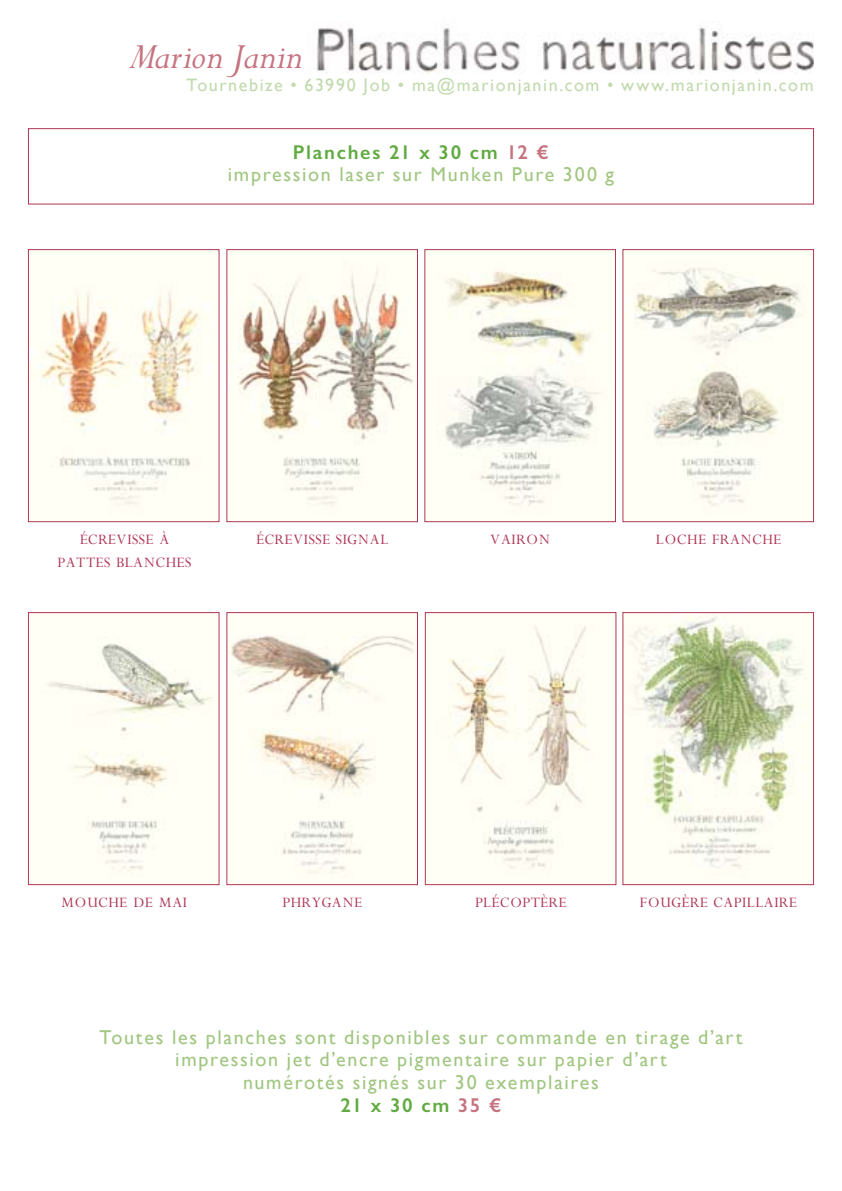
<style>
.page{position:relative;width:842px;height:1191px;background:#fff}
.page>*{position:absolute;margin:0;border:0;box-sizing:border-box;transform-origin:0 0}
.t1{font:italic 40.4px "Compleat SSK";letter-spacing:.015em;color:#c5737f}
.t2{font:20px/22.6px "Gill Sans";letter-spacing:.085em;color:#a0c680;text-align:center}
.t3{font:18px "Gill Sans";letter-spacing:.085em;color:#c2daad}
.t4{font:16px/22.6px "Compleat SSK";letter-spacing:.075em;color:#b03555;text-align:center}
.s1{font-weight:600;color:#61aa41}
.s2{font-weight:600;color:#c5737f}
</style>
<div class="page">
<img style="left:30px;top:283px;width:183px;height:232px">
<div style="left:28px;top:249px;width:191px;height:273px;border:1px solid #b03555"></div>
<img style="left:42px;top:635px;width:171px;height:243px">
<div style="left:28px;top:612px;width:191px;height:272px;border:1px solid #b03555"></div>
<img style="left:229px;top:260px;width:187px;height:255px">
<div style="left:227px;top:249px;width:191px;height:273px;border:1px solid #b03555"></div>
<img style="left:229px;top:634px;width:187px;height:244px">
<div style="left:227px;top:612px;width:191px;height:272px;border:1px solid #b03555"></div>
<img style="left:435px;top:261px;width:175px;height:254px">
<div style="left:425px;top:249px;width:190px;height:273px;border:1px solid #b03555"></div>
<img style="left:436px;top:623px;width:161px;height:255px">
<div style="left:425px;top:612px;width:191px;height:272px;border:1px solid #b03555"></div>
<img style="left:625px;top:614px;width:183px;height:264px">
<div style="left:623px;top:612px;width:191px;height:272px;border:1px solid #b03555"></div>
<img style="left:625px;top:260px;width:182px;height:255px">
<div style="left:623px;top:249px;width:191px;height:273px;border:1px solid #b03555"></div>
<img style="left:316px;top:26px;width:498px;height:48px">
<h1 class="t1" style="left:130px;top:35px;width:173px">Marion Janin</h1>
<p class="t3" style="left:187px;top:74px;width:628px">Tournebize • 63990 Job • ma@marionjanin.com • www.marionjanin.com</p>
<p class="t2" style="left:228px;top:140px;width:388px"><span class="s1">Planches 21 x 30 cm</span> <span class="s2">12 €<br></span>impression laser sur Munken Pure 300 g</p>
<p class="t4" style="left:58px;top:529px;width:134px">ÉCREVISSE À<br>PATTES BLANCHES</p>
<p class="t4" style="left:257px;top:529px;width:133px">ÉCREVISSE SIGNAL</p>
<p class="t4" style="left:490px;top:529px;width:61px">VAIRON</p>
<p class="t4" style="left:656px;top:529px;width:126px">LOCHE FRANCHE</p>
<p class="t4" style="left:61px;top:892px;width:127px">MOUCHE DE MAI</p>
<p class="t4" style="left:283px;top:892px;width:80px">PHRYGANE</p>
<p class="t4" style="left:476px;top:892px;width:92px">PLÉCOPTÈRE</p>
<p class="t4" style="left:640px;top:892px;width:158px">FOUGÈRE CAPILLAIRE</p>
<p class="t2" style="left:100px;top:1025px;width:644px">Toutes les planches sont disponibles sur commande en tirage d’art impression jet d’encre pigmentaire sur papier d’art<br>numérotés signés sur 30 exemplaires<br><span class="s1">21 x 30 cm</span> <span class="s2">35 €</span></p>
</div>
